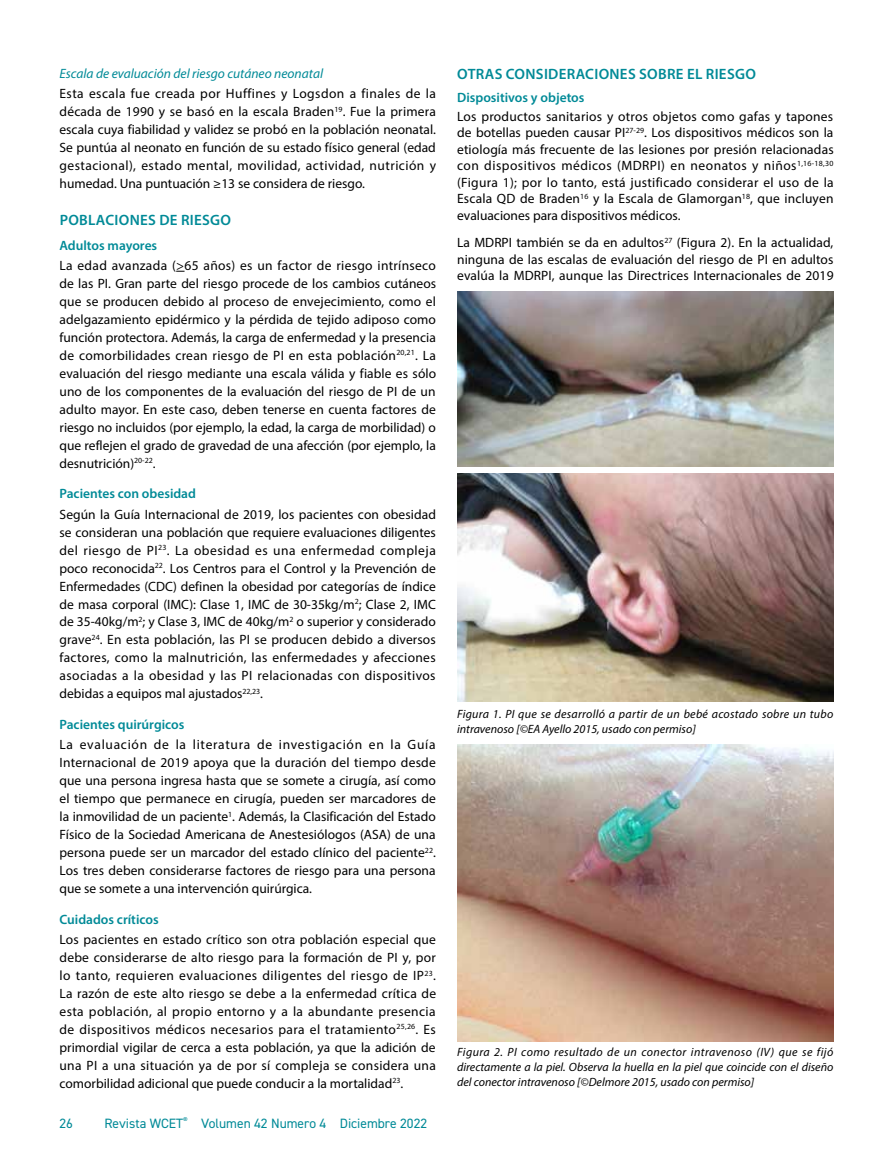
<style>
.page{position:relative;width:893px;height:1149px;background:#fff}
.page>*{position:absolute;margin:0;border:0;box-sizing:border-box;transform-origin:0 0}
.t1{font:600 15px "Myriad Pro";letter-spacing:.02em;color:#008a97}
.t2{font:13.5px/18px "Myriad Pro";color:#000;text-align:justify}
.t3{font:600 13.5px "Myriad Pro";color:#008a97}
.t4{font:13.5px "DIN2014";color:#008a97}
.t5{font:italic 13.5px "Myriad Pro";color:#008a97}
.t6{font:italic 12px/15px "Myriad Pro";color:#000;text-align:justify}
.t7{font:italic 12px/15px "Myriad Pro";letter-spacing:.02em;color:#000}
</style>
<div class="page">
<img style="left:457px;top:292px;width:376px;height:174px">
<img style="left:457px;top:473px;width:376px;height:228px">
<img style="left:457px;top:744px;width:376px;height:297px">
<p class="t5" style="left:60px;top:65px;width:265px">Escala de evaluación del riesgo cutáneo neonatal</p>
<p class="t2" style="left:60px;top:85px;width:378px">Esta escala fue creada por Huffines y Logsdon a finales de la década de 1990 y se basó en la escala Braden<sup>19</sup>. Fue la primera escala cuya fiabilidad y validez se probó en la población neonatal.<br>Se puntúa al neonato en función de su estado físico general (edad gestacional), estado mental, movilidad, actividad, nutrición y humedad. Una puntuación ≥13 se considera de riesgo.</p>
<p class="t1" style="left:60px;top:211px;width:173px">POBLACIONES DE RIESGO</p>
<p class="t3" style="left:60px;top:236px;width:99px">Adultos mayores</p>
<p class="t2" style="left:60px;top:256px;width:378px">La edad avanzada (&gt;65 años) es un factor de riesgo intrínseco de las PI. Gran parte del riesgo procede de los cambios cutáneos que se producen debido al proceso de envejecimiento, como el adelgazamiento epidérmico y la pérdida de tejido adiposo como función protectora. Además, la carga de enfermedad y la presencia de comorbilidades crean riesgo de PI en esta población<sup>20,21</sup>. La evaluación del riesgo mediante una escala válida y fiable es sólo uno de los componentes de la evaluación del riesgo de PI de un adulto mayor. En este caso, deben tenerse en cuenta factores de riesgo no incluidos (por ejemplo, la edad, la carga de morbilidad) o que reflejen el grado de gravedad de una afección (por ejemplo, la desnutrición)<sup>20-22</sup>.</p>
<p class="t3" style="left:60px;top:485px;width:138px">Pacientes con obesidad</p>
<p class="t2" style="left:60px;top:504px;width:378px">Según la Guía Internacional de 2019, los pacientes con obesidad se consideran una población que requiere evaluaciones diligentes del riesgo de PI<sup>23</sup>. La obesidad es una enfermedad compleja poco reconocida<sup>22</sup>. Los Centros para el Control y la Prevención de Enfermedades (CDC) definen la obesidad por categorías de índice de masa corporal (IMC): Clase 1, IMC de 30-35kg/m<sup>2</sup>; Clase 2, IMC de 35-40kg/m<sup>2</sup>; y Clase 3, IMC de 40kg/m<sup>2</sup> o superior y considerado grave<sup>24</sup>. En esta población, las PI se producen debido a diversos factores, como la malnutrición, las enfermedades y afecciones asociadas a la obesidad y las PI relacionadas con dispositivos debidas a equipos mal ajustados<sup>22,23</sup>.</p>
<p class="t3" style="left:60px;top:715px;width:126px">Pacientes quirúrgicos</p>
<p class="t2" style="left:60px;top:735px;width:378px">La evaluación de la literatura de investigación en la Guía Internacional de 2019 apoya que la duración del tiempo desde que una persona ingresa hasta que se somete a cirugía, así como el tiempo que permanece en cirugía, pueden ser marcadores de la inmovilidad de un paciente<sup>1</sup>. Además, la Clasificación del Estado Físico de la Sociedad Americana de Anestesiólogos (ASA) de una persona puede ser un marcador del estado clínico del paciente<sup>22</sup>.<br>Los tres deben considerarse factores de riesgo para una persona que se somete a una intervención quirúrgica.</p>
<p class="t3" style="left:60px;top:910px;width:101px">Cuidados críticos</p>
<p class="t2" style="left:60px;top:930px;width:378px">Los pacientes en estado crítico son otra población especial que debe considerarse de alto riesgo para la formación de PI y, por lo tanto, requieren evaluaciones diligentes del riesgo de IP<sup>23</sup>.<br>La razón de este alto riesgo se debe a la enfermedad crítica de esta población, al propio entorno y a la abundante presencia de dispositivos médicos necesarios para el tratamiento<sup>25,26</sup>. Es primordial vigilar de cerca a esta población, ya que la adición de una PI a una situación ya de por sí compleja se considera una comorbilidad adicional que puede conducir a la mortalidad<sup>23</sup>.</p>
<p class="t4" style="left:60px;top:1114px;width:15px">26</p>
<p class="t4" style="left:105px;top:1114px;width:324px">Revista WCET<sup>®</sup> Volumen 42 Numero 4 Diciembre 2022</p>
<p class="t1" style="left:457px;top:65px;width:300px">OTRAS CONSIDERACIONES SOBRE EL RIESGO</p>
<p class="t3" style="left:457px;top:89px;width:129px">Dispositivos y objetos</p>
<p class="t2" style="left:457px;top:108px;width:378px;line-height:16.5px">Los productos sanitarios y otros objetos como gafas y tapones de botellas pueden causar PI<sup>27-29</sup>. Los dispositivos médicos son la etiología más frecuente de las lesiones por presión relacionadas con dispositivos médicos (MDRPI) en neonatos y niños<sup>1,16-18,30 </sup>(Figura 1); por lo tanto, está justificado considerar el uso de la Escala QD de Braden<sup>16</sup> y la Escala de Glamorgan<sup>18</sup>, que incluyen evaluaciones para dispositivos médicos.</p>
<p class="t2" style="left:457px;top:234px;width:378px;line-height:16.5px">La MDRPI también se da en adultos<sup>27</sup> (Figura 2). En la actualidad, ninguna de las escalas de evaluación del riesgo de PI en adultos evalúa la MDRPI, aunque las Directrices Internacionales de 2019</p>
<p class="t7" style="left:457px;top:706px;width:378px">Figura 1. PI que se desarrolló a partir de un bebé acostado sobre un tubo intravenoso [©EA Ayello 2015, usado con permiso]</p>
<p class="t6" style="left:457px;top:1043px;width:378px">Figura 2. PI como resultado de un conector intravenoso (IV) que se fijó directamente a la piel. Observa la huella en la piel que coincide con el diseño del conector intravenoso [©Delmore 2015, usado con permiso]</p>
</div>
